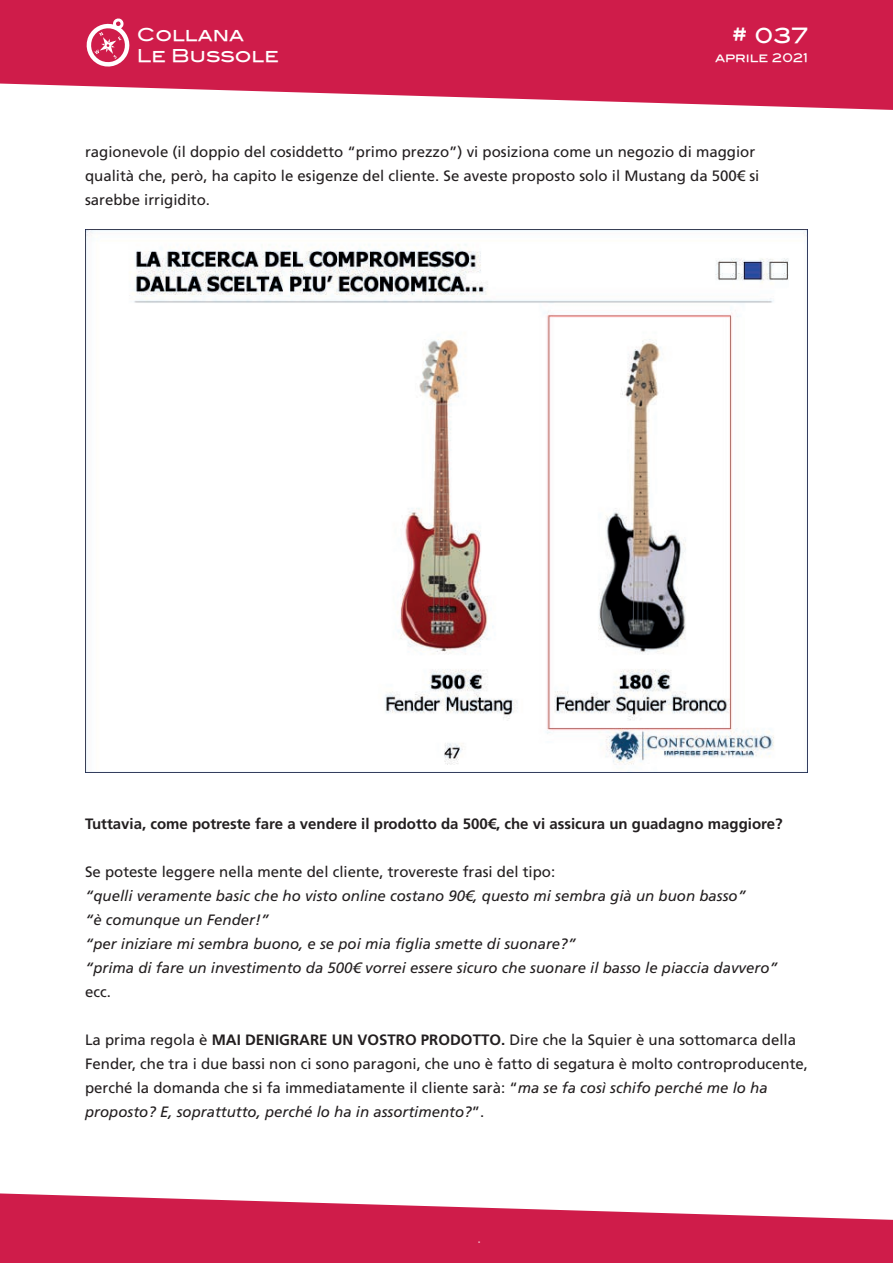
<style>
.page{position:relative;width:893px;height:1263px;background:#fff}
.page>*{position:absolute;margin:0;border:0;box-sizing:border-box;transform-origin:0 0}
.t1{font:21px "Blair Md ITCTT Medium";color:#fff}
.t2{font:17.7px/21.1px "Blair Md ITCTT Medium";color:#fff}
.t3{font:15px/24px "Frutiger LT Std";color:#231f20}
.t4{font:italic 15px/24px "Frutiger LT Std";color:#231f20}
.t5{font:700 15px "Frutiger LT Std";color:#231f20}
.t6{font:12px "Blair Md ITCTT Medium";color:#fff}
.s1{font-weight:700}
.s2{font-style:italic}
</style>
<div class="page">
<svg style="left:0;top:1193px;width:893px;height:70px;fill:#cf1c4a"></svg>
<svg style="left:164px;top:1246px;width:311px;height:1px"></svg>
<svg style="left:484px;top:1246px;width:246px;height:1px"></svg>
<svg style="left:0;top:0;width:893px;height:110px;background:#d43860"></svg>
<svg style="left:85px;top:18px;width:47px;height:52px"></svg>
<img style="left:85px;top:229px;width:723px;height:543px">
<p class="t2" style="left:137px;top:22px;width:143px">Collana<br>Le Bussole</p>
<h1 class="t1" style="left:732px;top:19px;width:78px"># 037</h1>
<p class="t6" style="left:715px;top:48px;width:94px">aprile 2021</p>
<p class="t3" style="left:85px;top:140px;width:676px">ragionevole (il doppio del cosiddetto “primo prezzo”) vi posiziona come un negozio di maggior qualità che, però, ha capito le esigenze del cliente. Se aveste proposto solo il Mustang da 500€ si sarebbe irrigidito.</p>
<p class="t5" style="left:85px;top:815px;width:699px">Tuttavia, come potreste fare a vendere il prodotto da 500€, che vi assicura un guadagno maggiore?</p>
<p class="t3" style="left:85px;top:860px;width:472px">Se poteste leggere nella mente del cliente, trovereste frasi del tipo:</p>
<p class="t4" style="left:85px;top:884px;width:694px">“quelli veramente basic che ho visto online costano 90€, questo mi sembra già un buon basso”<br>“è comunque un Fender!”<br>“per iniziare mi sembra buono, e se poi mia figlia smette di suonare?”<br>“prima di fare un investimento da 500€ vorrei essere sicuro che suonare il basso le piaccia davvero”</p>
<p class="t3" style="left:85px;top:980px;width:27px">ecc.</p>
<p class="t3" style="left:85px;top:1028px;width:724px">La prima regola è <span class="s1">MAI DENIGRARE UN VOSTRO PRODOTTO.</span> Dire che la Squier è una sottomarca della Fender, che tra i due bassi non ci sono paragoni, che uno è fatto di segatura è molto controproducente, perché la domanda che si fa immediatamente il cliente sarà: “<span class="s2">ma se fa così schifo perché me lo ha proposto? E, soprattutto, perché lo ha in assortimento?</span>”.</p>
</div>
